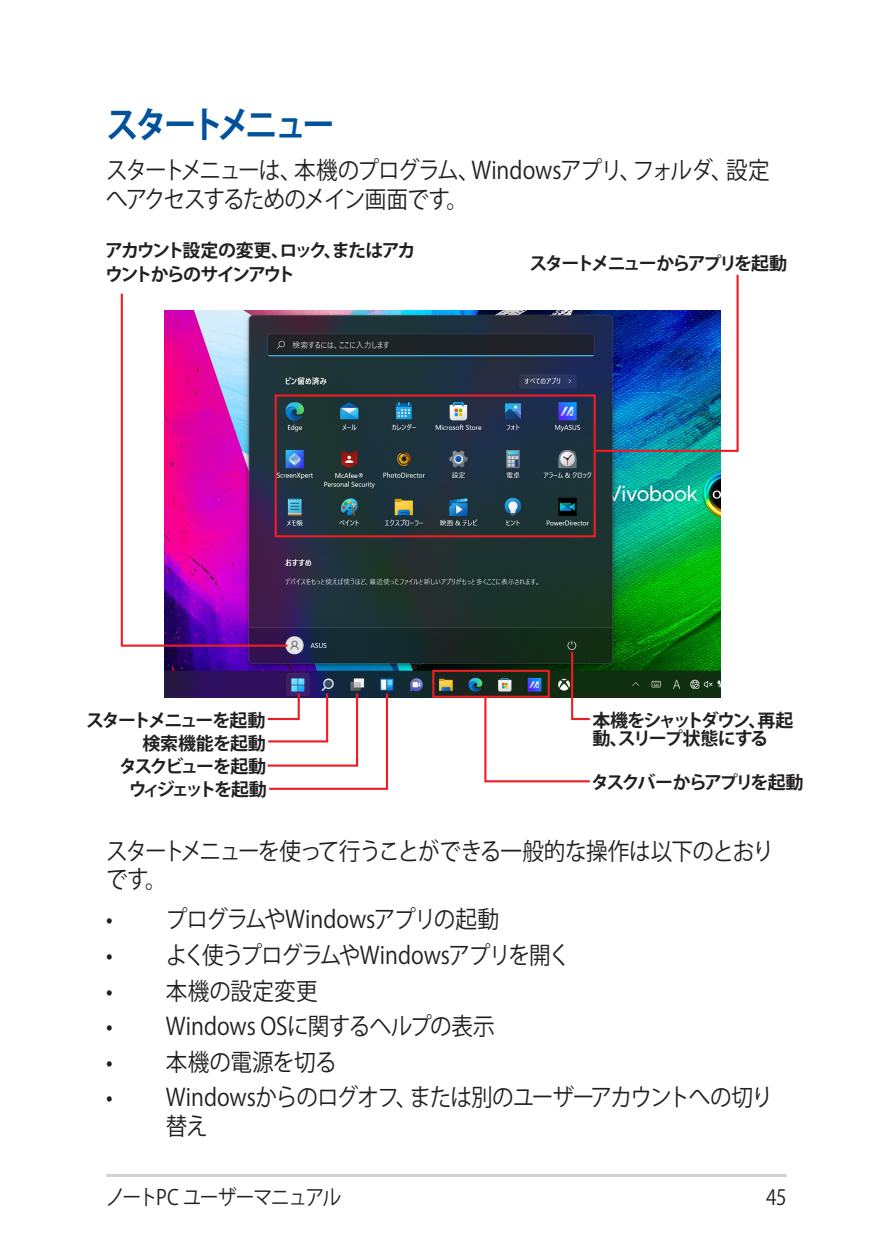
<style>
.page{position:relative;width:893px;height:1259px;background:#fff}
.page>*{position:absolute;margin:0;border:0;box-sizing:border-box;transform-origin:0 0}
.Heading_1{font:700 36px "Koz Go Pro";letter-spacing:-.13em;color:#01529a;scale:.9 1}
.Body_Text{font:24px/28.8px "Koz Go Pro";letter-spacing:-.06em;color:#231f20;scale:.9 1}
.List{font:24px/28.8px "Koz Go Pro";letter-spacing:-.055em;color:#231f20;scale:.9 1}
.List-2{font:24px "Koz Go Pro";letter-spacing:-.03em;color:#231f20;scale:.9 1}
.List-3{font:24px "Koz Go Pro";letter-spacing:-.06em;color:#231f20;scale:.9 1}
.List-4{font:24px "Koz Go Pro";letter-spacing:-.01em;color:#231f20;scale:.9 1}
.List-5{font:24px "Koz Go Pro";letter-spacing:.01em;color:#231f20;scale:.9 1}
.t1{font:21px "Koz Go Pro";letter-spacing:-.07em;color:#231f20;scale:.9 1}
.Figure_Label{font:700 18px/24px "Koz Go Pr 6 N";letter-spacing:-.12em;color:#231f20}
.Figure_Label-2{font:700 18px/18px "Koz Go Pr 6 N";letter-spacing:-.1em;color:#231f20}
.Figure_Label-3{font:700 18px "Koz Go Pr 6 N";letter-spacing:-.195em;color:#231f20}
.Figure_Label-4{font:700 18px "Koz Go Pr 6 N";letter-spacing:-.01em;color:#231f20}
</style>
<div class="page">
<hr style="left:106px;top:1174px;width:681px;height:3px;background:#d1d2d4">
<img style="left:164px;top:311px;width:556px;height:387px">
<img style="left:594px;top:274px;width:145px;height:179px">
<div style="left:275px;top:394px;width:321px;height:143px;border:2px solid #ee1d23"></div>
<div style="left:432px;top:670px;width:118px;height:28px;border:2px solid #ee1d23"></div>
<svg style="left:265px;top:691px;width:124px;height:99px"></svg>
<svg style="left:120px;top:293px;width:170px;height:355px"></svg>
<svg style="left:483px;top:650px;width:109px;height:133px"></svg>
<p class="Heading_1" style="left:106px;top:102px;width:255px">スタートメニュー</p>
<p class="Body_Text" style="left:106px;top:157px;width:739px">スタートメニューは、本機のプログラム、Windowsアプリ、フォルダ、設定へアクセスするためのメイン画面です。</p>
<p class="Figure_Label" style="left:105px;top:239px;width:312px">アカウント設定の変更、ロック、またはアカウントからのサインアウト</p>
<p class="Figure_Label" style="left:529px;top:252px;width:259px">スタートメニューからアプリを起動</p>
<p class="Figure_Label" style="left:86px;top:708px;width:181px">スタートメニューを起動</p>
<p class="Figure_Label" style="left:119px;top:755px;width:149px">タスクビューを起動</p>
<p class="Figure_Label-4" style="left:142px;top:733px;width:125px">検索機能を起動</p>
<p class="Figure_Label-3" style="left:129px;top:779px;width:140px">ウィジェットを起動</p>
<p class="Figure_Label-2" style="left:592px;top:711px;width:203px">本機をシャットダウン、再起動、スリープ状態にする</p>
<p class="Figure_Label" style="left:591px;top:771px;width:214px">タスクバーからアプリを起動</p>
<p class="Body_Text" style="left:106px;top:837px;width:743px">スタートメニューを使って行うことができる一般的な操作は以下のとおりです。</p>
<p class="List-2" style="left:106px;top:904px;width:438px">• プログラムやWindowsアプリの起動</p>
<p class="List-3" style="left:106px;top:939px;width:517px">• よく使うプログラムやWindowsアプリを開く</p>
<p class="List-5" style="left:106px;top:975px;width:236px">• 本機の設定変更</p>
<p class="List-4" style="left:106px;top:1010px;width:433px">• Windows OSに関するヘルプの表示</p>
<p class="List-2" style="left:106px;top:1046px;width:257px">• 本機の電源を切る</p>
<p class="List" style="left:166px;top:1084px;width:676px;text-indent:-60px">• Windowsからのログオフ、または別のユーザーアカウントへの切り替え</p>
<p class="t1" style="left:106px;top:1183px;width:263px">ノートPC ユーザーマニュアル</p>
<p class="t1" style="left:766px;top:1183px;width:24px">45</p>
</div>
